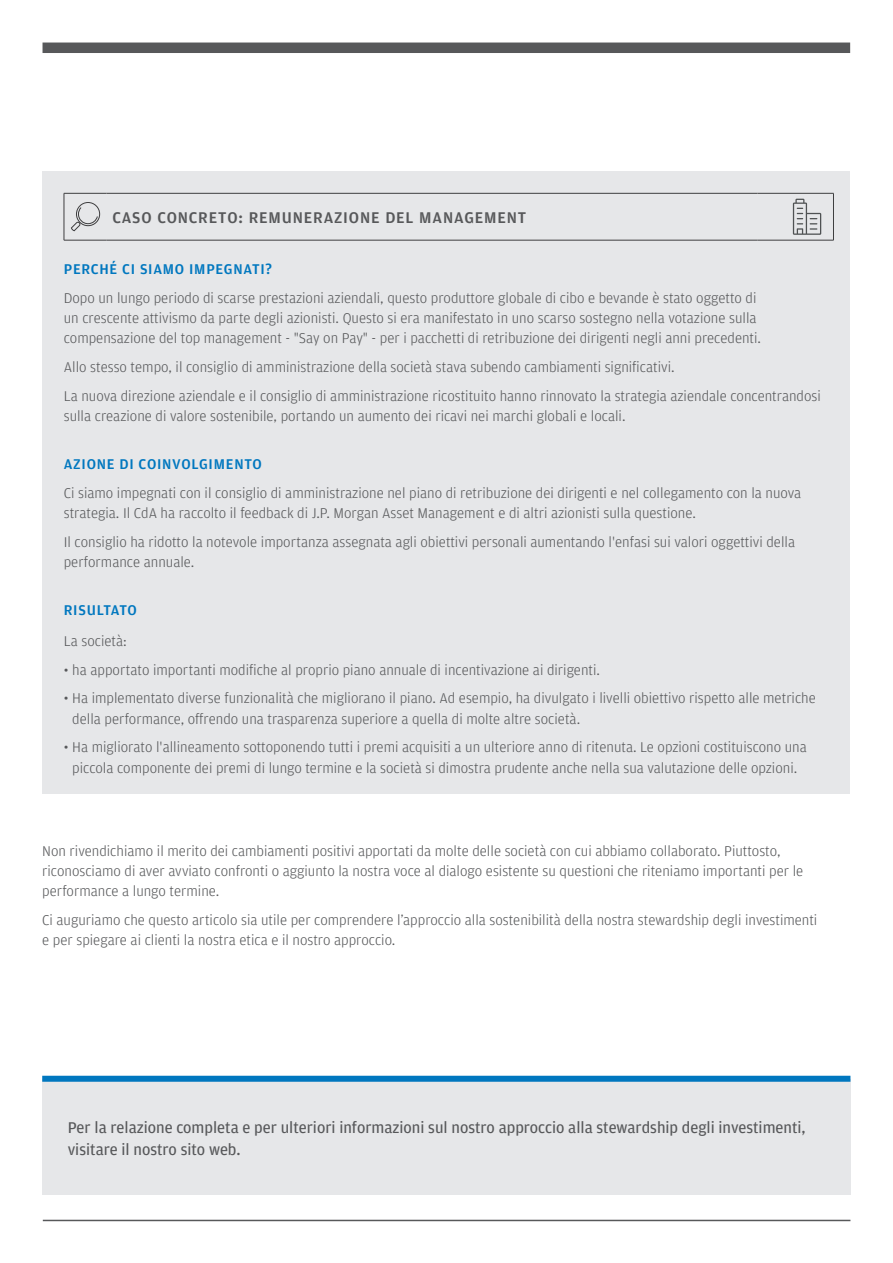
<style>
.page{position:relative;width:893px;height:1263px;background:#fff}
.page>*{position:absolute;margin:0;border:0;box-sizing:border-box;transform-origin:0 0}
.table_copy_light{font:16.5px/22.5px "Amplitude";color:#57585a}
.CASE_STUDY_SUBHEAD{font:500 16.5px "Amplitude";letter-spacing:.05em;color:#57585a}
.Body_Copy{font:300 15px/20.2px "Amplitude";color:#57585a}
.Body_Copy-2{font:500 15px "Amplitude";letter-spacing:.05em;color:#0077bf}
</style>
<div class="page">
<div style="left:43px;top:43px;width:807px;height:10px;background:#57585a"></div>
<div style="left:43px;top:172px;width:807px;height:622px;background:#e6e7e9"></div>
<hr style="left:64px;top:193px;width:42px;height:1px;background:#3e3e3f">
<hr style="left:64px;top:193px;width:1px;height:47px;background:#3e3e3f">
<hr style="left:106px;top:193px;width:651px;height:1px;background:#3e3e3f">
<hr style="left:757px;top:193px;width:77px;height:1px;background:#3e3e3f">
<hr style="left:833px;top:193px;width:1px;height:47px;background:#3e3e3f">
<hr style="left:64px;top:240px;width:42px;height:1px;background:#3e3e3f">
<hr style="left:106px;top:240px;width:651px;height:1px;background:#3e3e3f">
<hr style="left:757px;top:240px;width:77px;height:1px;background:#3e3e3f">
<div style="left:76px;top:202px;width:24px;height:24px;border:1px solid #3e3e3f;border-radius:50%"></div>
<svg style="left:71px;top:206px;width:27px;height:26px"></svg>
<svg style="left:793px;top:199px;width:28px;height:36px"></svg>
<div style="left:42px;top:1080px;width:808px;height:115px;background:#e6e7e9"></div>
<div style="left:42px;top:1076px;width:808px;height:6px;background:#0077bf"></div>
<hr style="left:43px;top:1220px;width:807px;height:1px;background:#57585a">
<p class="CASE_STUDY_SUBHEAD" style="left:112px;top:207px;width:415px">CASO CONCRETO: REMUNERAZIONE DEL MANAGEMENT</p>
<p class="Body_Copy-2" style="left:64px;top:259px;width:210px">PERCHÉ CI SIAMO IMPEGNATI?</p>
<p class="Body_Copy" style="left:64px;top:287px;width:699px">Dopo un lungo periodo di scarse prestazioni aziendali, questo produttore globale di cibo e bevande è stato oggetto di un crescente attivismo da parte degli azionisti. Questo si era manifestato in uno scarso sostegno nella votazione sulla compensazione del top management - "Say on Pay" - per i pacchetti di retribuzione dei dirigenti negli anni precedenti.</p>
<p class="Body_Copy" style="left:64px;top:356px;width:612px">Allo stesso tempo, il consiglio di amministrazione della società stava subendo cambiamenti significativi.</p>
<p class="Body_Copy" style="left:64px;top:385px;width:759px">La nuova direzione aziendale e il consiglio di amministrazione ricostituito hanno rinnovato la strategia aziendale concentrandosi sulla creazione di valore sostenibile, portando un aumento dei ricavi nei marchi globali e locali.</p>
<p class="Body_Copy-2" style="left:64px;top:454px;width:200px">AZIONE DI COINVOLGIMENTO</p>
<p class="Body_Copy" style="left:64px;top:482px;width:739px">Ci siamo impegnati con il consiglio di amministrazione nel piano di retribuzione dei dirigenti e nel collegamento con la nuova strategia. Il CdA ha raccolto il feedback di J.P. Morgan Asset Management e di altri azionisti sulla questione.</p>
<p class="Body_Copy" style="left:64px;top:531px;width:733px">Il consiglio ha ridotto la notevole importanza assegnata agli obiettivi personali aumentando l'enfasi sui valori oggettivi della performance annuale.</p>
<p class="Body_Copy-2" style="left:64px;top:600px;width:75px">RISULTATO</p>
<p class="Body_Copy" style="left:64px;top:630px;width:65px">La società:</p>
<p class="Body_Copy" style="left:64px;top:659px;width:538px">• ha apportato importanti modifiche al proprio piano annuale di incentivazione ai dirigenti.</p>
<p class="Body_Copy" style="left:72px;top:688px;width:745px;text-indent:-9px">• Ha implementato diverse funzionalità che migliorano il piano. Ad esempio, ha divulgato i livelli obiettivo rispetto alle metriche della performance, offrendo una trasparenza superiore a quella di molte altre società.</p>
<p class="Body_Copy" style="left:64px;top:737px;width:745px;text-align:center">• Ha migliorato l'allineamento sottoponendo tutti i premi acquisiti a un ulteriore anno di ritenuta. Le opzioni costituiscono una piccola componente dei premi di lungo termine e la società si dimostra prudente anche nella sua valutazione delle opzioni.</p>
<p class="Body_Copy" style="left:42px;top:840px;width:763px">Non rivendichiamo il merito dei cambiamenti positivi apportati da molte delle società con cui abbiamo collaborato. Piuttosto, riconosciamo di aver avviato confronti o aggiunto la nostra voce al dialogo esistente su questioni che riteniamo importanti per le performance a lungo termine.</p>
<p class="Body_Copy" style="left:42px;top:909px;width:777px">Ci auguriamo che questo articolo sia utile per comprendere l’approccio alla sostenibilità della nostra stewardship degli investimenti e per spiegare ai clienti la nostra etica e il nostro approccio.</p>
<p class="table_copy_light" style="left:68px;top:1115px;width:739px">Per la relazione completa e per ulteriori informazioni sul nostro approccio alla stewardship degli investimenti, visitare il nostro sito web.</p>
</div>
